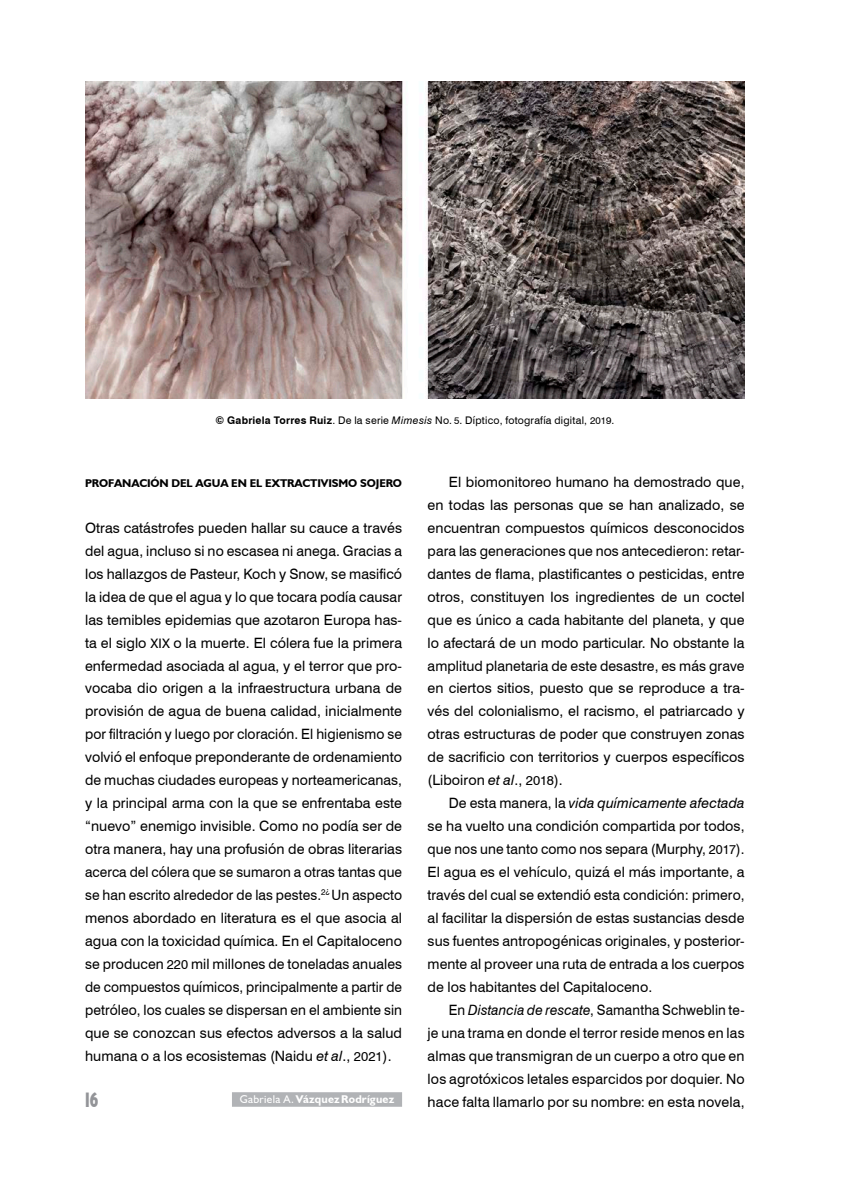
<style>
.page{position:relative;width:851px;height:1191px;background:#fff}
.page>*{position:absolute;margin:0;border:0;box-sizing:border-box;transform-origin:0 0}
.t1{font:700 condensed 21px "Humanist 521 BT Xtra";color:#939498;scale:.75 1}
.t2{font:14.25px/23px "Swiss 721 BT";letter-spacing:.005em;color:#000;text-align:justify}
.t3{font:14.25px/23px "Swiss 721 BT";letter-spacing:.005em;color:#000;text-align:justify;scale:.95 1}
.t4{font:700 11.25px "Humanist 521 BT";letter-spacing:-.01em;color:#000}
.t5{font:700 11.25px "Humanist 521 BT";letter-spacing:.015em;color:#fff}
.t6{font:10.5px "Swiss 721 BT";letter-spacing:.02em;color:#000}
.s1{font-weight:800}
.s2{font-weight:700}
.s3{font-style:italic}
.s4{font-size:9.75px}
.s5{font-size:13.05px}
.s6{font-weight:400}
</style>
<div class="page">
<div style="left:232px;top:1092px;width:170px;height:14px;background:#b1b3b6"></div>
<img style="left:85px;top:82px;width:659px;height:316px">
<p class="t6" style="left:215px;top:413px;width:400px"><span class="s1">©</span> <span class="s2">Gabriela Torres Ruiz</span>. De la serie <span class="s3">Mimesis</span> No. <span class="s4">5</span>. Díptico, fotografía digital, <span class="s4">2019</span>.</p>
<p class="t4" style="left:85px;top:476px;width:318px">PROFANACIÓN DEL AGUA EN EL EXTRACTIVISMO SOJERO</p>
<p class="t2" style="left:85px;top:515px;width:318px">Otras catástrofes pueden hallar su cauce a través del agua, incluso si no escasea ni anega. Gracias a los hallazgos de Pasteur, Koch y Snow, se masificó la idea de que el agua y lo que tocara podía causar las temibles epidemias que azotaron Europa has&shy;ta el siglo <span class="s5">XIX</span> o la muerte. El cólera fue la primera enfermedad asociada al agua, y el terror que pro&shy;vocaba dio origen a la infraestructura urbana de provisión de agua de buena calidad, inicialmente por filtración y luego por cloración. El higienismo se volvió el enfoque preponderante de ordenamiento de muchas ciudades europeas y norteamericanas, y la principal arma con la que se enfrentaba este “nuevo” enemigo invisible. Como no podía ser de otra manera, hay una profusión de obras literarias acerca del cólera que se sumaron a otras tantas que se han escrito alrededor de las pestes.<sup>2¿</sup> Un aspecto menos abordado en literatura es el que asocia al agua con la toxicidad química. En el Capitaloceno se producen <span class="s5">220</span> mil millones de toneladas anuales de compuestos químicos, principalmente a partir de petróleo, los cuales se dispersan en el ambiente sin que se conozcan sus efectos adversos a la salud humana o a los ecosistemas (Naidu <span class="s3">et al</span>., <span class="s5">2021</span>).</p>
<p class="t5" style="left:240px;top:1092px;width:156px"><span class="s6">Gabriela A.</span> Vázquez Rodríguez</p>
<h1 class="t1" style="left:85px;top:1086px;width:19px">16</h1>
<p class="t2" style="left:427px;top:470px;width:318px;text-indent:21px">El biomonitoreo humano ha demostrado que, en todas las personas que se han analizado, se encuentran compuestos químicos desconocidos para las generaciones que nos antecedieron: retar&shy;dantes de flama, plastificantes o pesticidas, entre otros, constituyen los ingredientes de un coctel que es único a cada habitante del planeta, y que lo afectará de un modo particular. No obstante la amplitud planetaria de este desastre, es más grave en ciertos sitios, puesto que se reproduce a tra&shy;vés del colonialismo, el racismo, el patriarcado y otras estructuras de poder que construyen zonas de sacrificio con territorios y cuerpos específicos (Liboiron <span class="s3">et al</span>., <span class="s5">2018</span>).</p>
<p class="t2" style="left:427px;top:791px;width:318px;text-indent:21px">De esta manera, la <span class="s3">vida químicamente afectada </span>se ha vuelto una condición compartida por todos, que nos une tanto como nos separa (Murphy, <span class="s5">2017</span>).<br>El agua es el vehículo, quizá el más importante, a través del cual se extendió esta condición: primero, al facilitar la dispersión de estas sustancias desde sus fuentes antropogénicas originales, y posterior&shy;mente al proveer una ruta de entrada a los cuerpos de los habitantes del Capitaloceno.</p>
<p class="t3" style="left:427px;top:997px;width:335px;text-indent:21px">En <span class="s3">Distancia de rescate</span>, Samantha Schweblin te&shy;je una trama en donde el terror reside menos en las almas que transmigran de un cuerpo a otro que en los agrotóxicos letales esparcidos por doquier. No hace falta llamarlo por su nombre: en esta novela,</p>
</div>
